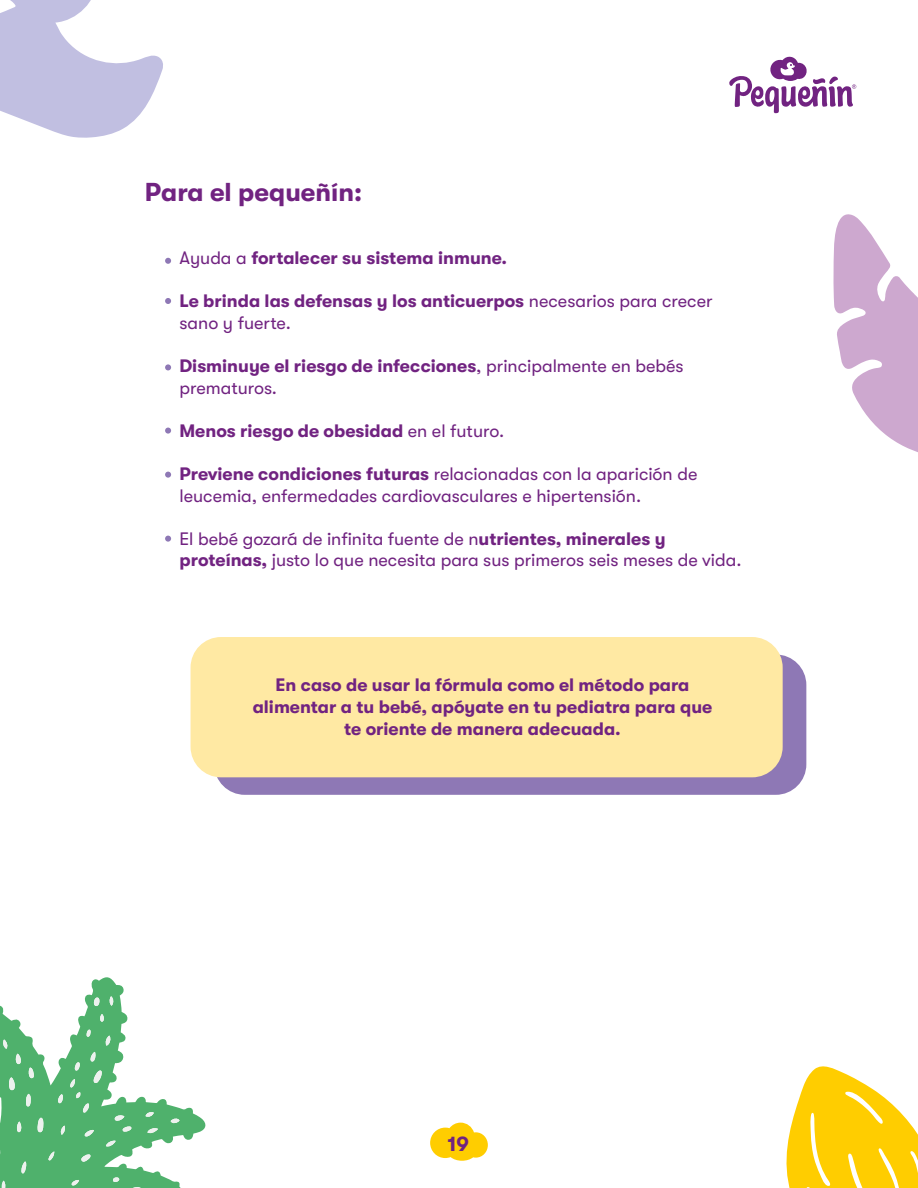
<style>
.page{position:relative;width:918px;height:1188px;background:#fff}
.page>*{position:absolute;margin:0;border:0;box-sizing:border-box;transform-origin:0 0}
.t1{font:700 25.95px "GT Walsheim Pro";color:#712381}
.t2{font:700 21px "GT Walsheim Pro";color:#712381}
.t3{font:18px/21.6px "GT Walsheim Pro";color:#712381}
.t4{font:700 18px/21.6px "GT Walsheim Pro";color:#712381;text-align:center}
.s1{font-weight:400}
.s2{font-weight:700}
</style>
<div class="page">
<div style="left:214px;top:654px;width:592px;height:141px;background:#8e78b5;border-radius:31px"></div>
<div style="left:191px;top:637px;width:592px;height:140px;background:#ffe9a3;border-radius:31px"></div>
<svg style="left:729px;top:56px;width:127px;height:57px"></svg>
<svg style="left:0;top:977px;width:206px;height:211px"></svg>
<svg style="left:37px;top:1118px;width:7px;height:14px"></svg>
<svg style="left:8px;top:1077px;width:8px;height:14px"></svg>
<svg style="left:26px;top:1094px;width:5px;height:13px"></svg>
<svg style="left:0;top:1144px;width:1px;height:12px"></svg>
<svg style="left:81px;top:1154px;width:10px;height:8px"></svg>
<svg style="left:28px;top:1068px;width:6px;height:10px"></svg>
<svg style="left:15px;top:1054px;width:7px;height:10px"></svg>
<svg style="left:21px;top:1162px;width:5px;height:11px"></svg>
<svg style="left:131px;top:1186px;width:10px;height:2px"></svg>
<svg style="left:94px;top:997px;width:6px;height:9px"></svg>
<svg style="left:16px;top:1121px;width:6px;height:11px"></svg>
<svg style="left:84px;top:1129px;width:10px;height:8px"></svg>
<svg style="left:147px;top:1127px;width:11px;height:7px"></svg>
<svg style="left:106px;top:1140px;width:10px;height:8px"></svg>
<svg style="left:105px;top:1036px;width:7px;height:10px"></svg>
<svg style="left:114px;top:1115px;width:18px;height:17px"></svg>
<svg style="left:57px;top:1094px;width:7px;height:10px"></svg>
<svg style="left:171px;top:1118px;width:9px;height:6px"></svg>
<svg style="left:1px;top:1181px;width:5px;height:7px"></svg>
<svg style="left:2px;top:1039px;width:6px;height:10px"></svg>
<svg style="left:109px;top:996px;width:5px;height:10px"></svg>
<svg style="left:146px;top:1111px;width:8px;height:7px"></svg>
<svg style="left:72px;top:1179px;width:7px;height:7px"></svg>
<svg style="left:48px;top:1151px;width:6px;height:10px"></svg>
<svg style="left:60px;top:1126px;width:6px;height:9px"></svg>
<svg style="left:113px;top:1177px;width:7px;height:6px"></svg>
<svg style="left:99px;top:1014px;width:5px;height:8px"></svg>
<svg style="left:86px;top:1029px;width:5px;height:8px"></svg>
<svg style="left:70px;top:1052px;width:32px;height:61px;background:#61b87b"></svg>
<svg style="left:786px;top:1066px;width:132px;height:122px"></svg>
<svg style="left:833px;top:214px;width:85px;height:238px"></svg>
<svg style="left:0;top:0;width:163px;height:138px"></svg>
<svg style="left:430px;top:1123px;width:58px;height:38px"></svg>
<svg style="left:165px;top:258px;width:6px;height:6px"></svg>
<svg style="left:165px;top:428px;width:6px;height:6px"></svg>
<svg style="left:165px;top:472px;width:6px;height:6px"></svg>
<svg style="left:165px;top:536px;width:6px;height:6px"></svg>
<svg style="left:165px;top:364px;width:6px;height:6px"></svg>
<svg style="left:165px;top:298px;width:6px;height:6px"></svg>
<h1 class="t1" style="left:145px;top:178px;width:219px">Para el pequeñín:</h1>
<p class="t4" style="left:179px;top:247px;width:329px"><span class="s1">Ayuda a</span> fortalecer su sistema inmune.</p>
<p class="t4" style="left:179px;top:290px;width:535px;text-align:left">Le brinda las defensas y los anticuerpos <span class="s1">necesarios para crecer sano y fuerte.</span></p>
<p class="t3" style="left:179px;top:355px;width:506px"><span class="s2">Disminuye el riesgo de infecciones</span>, principalmente en bebés prematuros.</p>
<p class="t4" style="left:179px;top:420px;width:326px">Menos riesgo de obesidad <span class="s1">en el futuro.</span></p>
<p class="t3" style="left:179px;top:463px;width:519px"><span class="s2">Previene condiciones futuras</span> relacionadas con la aparición de leucemia, enfermedades cardiovasculares e hipertensión.</p>
<p class="t3" style="left:179px;top:528px;width:564px">El bebé gozará de infinita fuente de n<span class="s2">utrientes, minerales y proteínas,</span> justo lo que necesita para sus primeros seis meses de vida.</p>
<p class="t4" style="left:253px;top:674px;width:461px">En caso de usar la fórmula como el método para alimentar a tu bebé, apóyate en tu pediatra para que te oriente de manera adecuada.</p>
<p class="t2" style="left:447px;top:1132px;width:23px">19</p>
</div>
